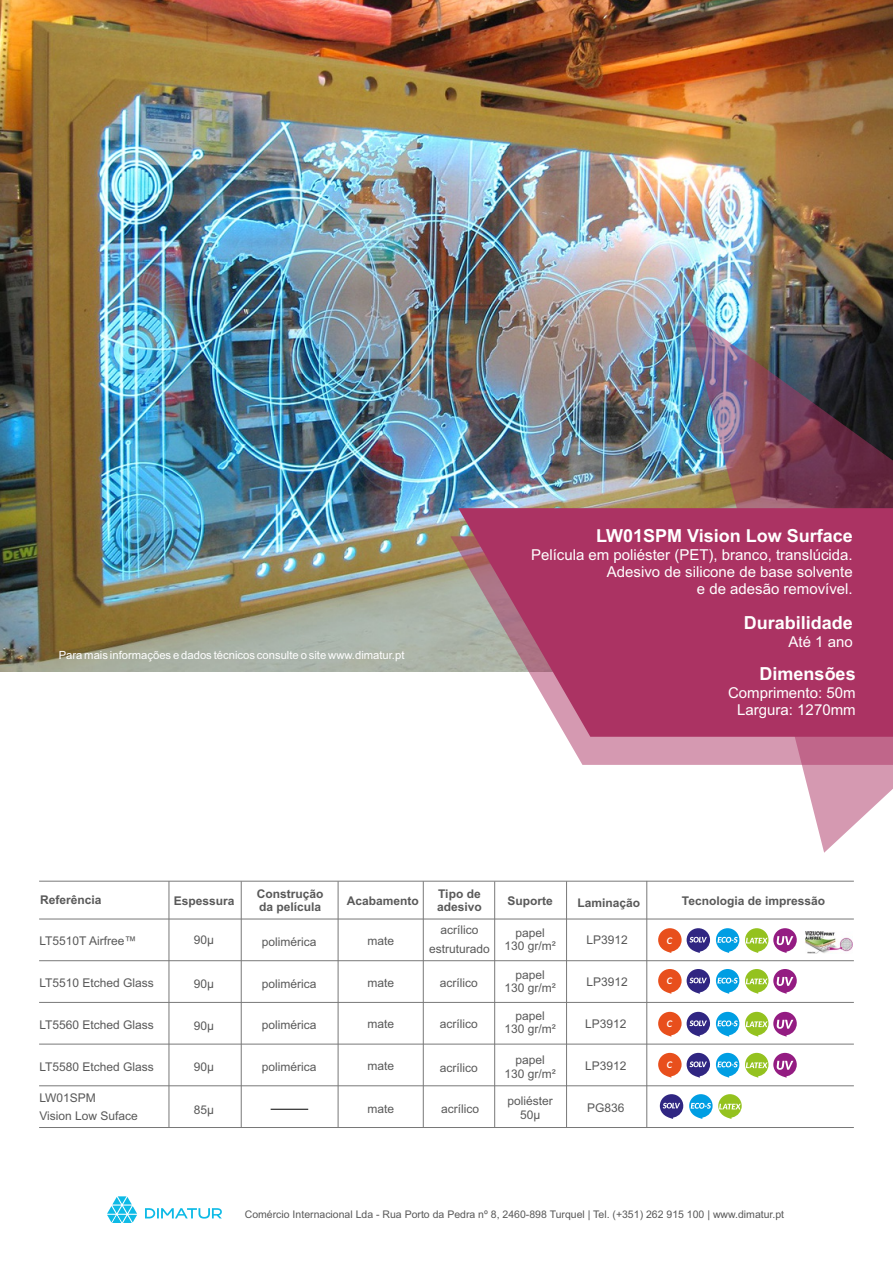
<style>
.page{position:relative;width:893px;height:1263px;background:#fff}
.page>*{position:absolute;margin:0;border:0;box-sizing:border-box;transform-origin:0 0}
.t1{font:700 18px "Arial";color:#fff}
.t2{font:15px/17.2px "Arial";color:#fff;text-align:right}
.t3{font:12px/13.4px "Arial";color:#595959;text-align:center}
.t4{font:700 12px/13.4px "Arial";color:#595959}
.t5{font:11.25px "Arial";color:#fff}
.t6{font:10.5px "Arial";color:#595959}
.t7{font:italic 700 9px "Lato";color:#fff}
</style>
<div class="page">
<img style="left:0;top:0;width:893px;height:672px">
<svg style="left:145px;top:1208px;width:77px;height:10px"></svg>
<svg style="left:107px;top:1196px;width:30px;height:27px"></svg>
<hr style="left:39px;top:960px;width:815px;height:1px;background:#787878">
<hr style="left:169px;top:881px;width:1px;height:247px;background:#787878">
<hr style="left:241px;top:881px;width:1px;height:247px;background:#787878">
<hr style="left:39px;top:918px;width:815px;height:1px;background:#787878">
<hr style="left:39px;top:881px;width:815px;height:1px;background:#787878">
<hr style="left:423px;top:881px;width:1px;height:247px;background:#787878">
<hr style="left:494px;top:881px;width:1px;height:246px;background:#787878">
<hr style="left:566px;top:881px;width:1px;height:246px;background:#787878">
<hr style="left:646px;top:881px;width:1px;height:246px;background:#787878">
<hr style="left:338px;top:881px;width:1px;height:247px;background:#787878">
<img style="left:687px;top:312px;width:206px;height:541px">
<div style="left:458px;top:508px;width:435px;height:28px;background:#ab3363"></div>
<hr style="left:39px;top:1002px;width:815px;height:1px;background:#787878">
<hr style="left:39px;top:1044px;width:815px;height:1px;background:#787878">
<hr style="left:39px;top:1085px;width:815px;height:1px;background:#787878">
<hr style="left:39px;top:1127px;width:815px;height:1px;background:#787878">
<svg style="left:450px;top:536px;width:443px;height:229px;background:#b6587d"></svg>
<img style="left:805px;top:931px;width:47px;height:22px">
<svg style="left:745px;top:928px;width:52px;height:25px"></svg>
<svg style="left:716px;top:928px;width:23px;height:25px"></svg>
<svg style="left:658px;top:928px;width:52px;height:25px"></svg>
<svg style="left:745px;top:969px;width:52px;height:25px"></svg>
<svg style="left:716px;top:969px;width:23px;height:25px"></svg>
<svg style="left:658px;top:969px;width:52px;height:25px"></svg>
<svg style="left:745px;top:1012px;width:52px;height:25px"></svg>
<svg style="left:716px;top:1012px;width:23px;height:25px"></svg>
<svg style="left:658px;top:1012px;width:52px;height:25px"></svg>
<svg style="left:745px;top:1053px;width:52px;height:25px"></svg>
<svg style="left:716px;top:1053px;width:23px;height:25px"></svg>
<svg style="left:658px;top:1053px;width:52px;height:25px"></svg>
<svg style="left:660px;top:1094px;width:23px;height:25px"></svg>
<svg style="left:689px;top:1094px;width:53px;height:25px"></svg>
<hr style="left:271px;top:1109px;width:37px;height:1px;background:#000">
<p class="t5" style="left:59px;top:651px;width:347px">Para mais informações e dados técnicos consulte o site www.dimatur.pt</p>
<h1 class="t1" style="left:596px;top:529px;width:258px">LW01SPM Vision Low Surface</h1>
<p class="t2" style="left:531px;top:547px;width:323px">Película em poliéster (PET), branco, translúcida.<br>Adesivo de silicone de base solvente<br>e de adesão removível.</p>
<h1 class="t1" style="left:744px;top:616px;width:111px">Durabilidade</h1>
<p class="t2" style="left:789px;top:634px;width:66px">Até 1 ano</p>
<h1 class="t1" style="left:760px;top:666px;width:98px">Dimensões</h1>
<p class="t2" style="left:728px;top:685px;width:129px">Comprimento: 50m<br>Largura: 1270mm</p>
<p class="t4" style="left:257px;top:888px;width:68px">Construção da película</p>
<p class="t4" style="left:347px;top:895px;width:74px">Acabamento</p>
<p class="t4" style="left:437px;top:888px;width:46px">Tipo de adesivo</p>
<p class="t4" style="left:507px;top:895px;width:47px">Suporte</p>
<p class="t4" style="left:577px;top:897px;width:64px">Laminação</p>
<p class="t4" style="left:682px;top:895px;width:145px">Tecnologia de impressão</p>
<p class="t3" style="left:368px;top:935px;width:28px">mate</p>
<p class="t3" style="left:504px;top:927px;width:53px">papel<br>130 gr/m²</p>
<p class="t4" style="left:40px;top:895px;width:63px">Referência</p>
<p class="t3" style="left:39px;top:935px;width:98px">LT5510T Airfree™</p>
<p class="t4" style="left:174px;top:895px;width:62px">Espessura</p>
<p class="t3" style="left:194px;top:934px;width:22px">90µ</p>
<p class="t3" style="left:429px;top:922px;width:62px;line-height:18.1px">acrílico estruturado</p>
<p class="t3" style="left:587px;top:934px;width:43px">LP3912</p>
<p class="t7" style="left:667px;top:936px;width:7px">C</p>
<p class="t7" style="left:667px;top:977px;width:7px">C</p>
<p class="t7" style="left:667px;top:1020px;width:7px">C</p>
<p class="t7" style="left:667px;top:1061px;width:7px">C</p>
<p class="t3" style="left:262px;top:936px;width:56px">polimérica</p>
<p class="t3" style="left:194px;top:978px;width:22px">90µ</p>
<p class="t3" style="left:262px;top:978px;width:56px">polimérica</p>
<p class="t3" style="left:504px;top:969px;width:53px">papel<br>130 gr/m²</p>
<p class="t3" style="left:587px;top:976px;width:43px">LP3912</p>
<p class="t3" style="left:194px;top:1020px;width:22px">90µ</p>
<p class="t3" style="left:262px;top:1019px;width:56px">polimérica</p>
<p class="t3" style="left:368px;top:1018px;width:28px">mate</p>
<p class="t3" style="left:440px;top:1018px;width:40px">acrílico</p>
<p class="t3" style="left:504px;top:1010px;width:53px">papel<br>130 gr/m²</p>
<p class="t3" style="left:585px;top:1018px;width:43px">LP3912</p>
<p class="t3" style="left:504px;top:1054px;width:53px">papel<br>130 gr/m²</p>
<p class="t3" style="left:507px;top:1095px;width:47px">poliéster<br>50µ</p>
<p class="t3" style="left:587px;top:1102px;width:39px">PG836</p>
<p class="t3" style="left:440px;top:977px;width:40px">acrílico</p>
<p class="t3" style="left:39px;top:977px;width:116px">LT5510 Etched Glass</p>
<p class="t3" style="left:368px;top:977px;width:28px">mate</p>
<p class="t3" style="left:39px;top:1019px;width:116px">LT5560 Etched Glass</p>
<p class="t3" style="left:39px;top:1061px;width:116px">LT5580 Etched Glass</p>
<p class="t3" style="left:39px;top:1090px;width:100px;line-height:18.1px;text-align:left">LW01SPM<br>Vision Low Suface</p>
<p class="t3" style="left:585px;top:1060px;width:43px">LP3912</p>
<p class="t3" style="left:368px;top:1060px;width:28px">mate</p>
<p class="t3" style="left:262px;top:1061px;width:56px">polimérica</p>
<p class="t3" style="left:194px;top:1061px;width:22px">90µ</p>
<p class="t3" style="left:194px;top:1104px;width:22px">85µ</p>
<p class="t3" style="left:441px;top:1103px;width:40px">acrílico</p>
<p class="t3" style="left:440px;top:1062px;width:40px">acrílico</p>
<p class="t3" style="left:368px;top:1103px;width:28px">mate</p>
<p class="t6" style="left:245px;top:1210px;width:541px">Comércio Internacional Lda - Rua Porto da Pedra nº 8, 2460-898 Turquel | Tel. (+351) 262 915 100 | www.dimatur.pt</p>
</div>
